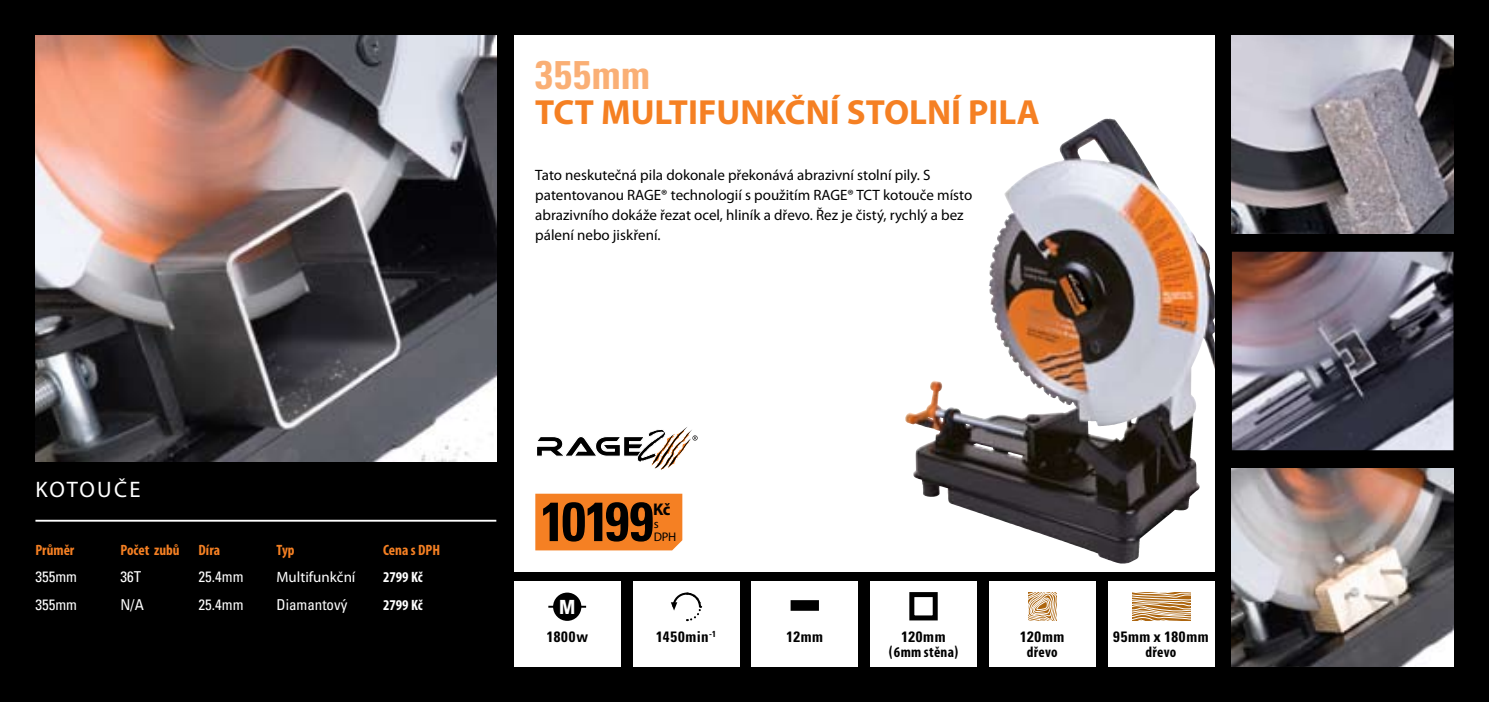
<style>
.page{position:relative;width:1489px;height:702px;background:#fff}
.page>*{position:absolute;margin:0;border:0;box-sizing:border-box;transform-origin:0 0}
.t1{font:700 condensed 55px "Univers";letter-spacing:-.04em;color:#000}
.t2{font:700 condensed 40px "Univers";letter-spacing:.025em;color:#faaf75}
.t3{font:700 35px "Myriad Pro";color:#f58023}
.t4{font:22.5px "Myriad Pro";letter-spacing:.09em;color:#fff}
.t5{font:700 condensed 19.5px "Univers";color:#fff}
.t6{font:700 17px "Myriad Pro";color:#000}
.t7{font:15px/20px "Myriad Pro";color:#010101}
.t8{font:700 condensed 15px "Univers";letter-spacing:.045em;color:#000}
.t9{font:condensed 15px "Univers";color:#fff}
.t10{font:700 condensed 15px "Myriad Pro";color:#f58023}
.t11{font:700 condensed 15px "Myriad Pro";letter-spacing:.02em;color:#000}
.t12{font:15px "Myriad Pro";color:#fff}
.t13{font:700 condensed 15px "Myriad Pro";color:#fff}
.t14{font:12.5px/12.5px "Myriad Pro";color:#000}
.s1{font-family:"Univers"}
</style>
<div class="page">
<div style="left:0;top:0;width:1488px;height:702px;background:#000"></div>
<img style="left:35px;top:35px;width:461px;height:426px">
<svg style="left:514px;top:35px;width:700px;height:537px;background:#e1dddc"></svg>
<img style="left:1231px;top:35px;width:222px;height:199px">
<img style="left:1231px;top:468px;width:222px;height:198px">
<img style="left:1231px;top:252px;width:222px;height:198px">
<img style="left:1063px;top:119px;width:46px;height:24px">
<div style="left:514px;top:581px;width:106px;height:85px;background:#fff"></div>
<div style="left:554px;top:593px;width:26px;height:27px;background:#000;border-radius:50%"></div>
<div style="left:553px;top:592px;width:28px;height:29px;border:2px solid #000;border-radius:50%"></div>
<hr style="left:548px;top:605px;width:38px;height:2px;background:#000">
<div style="left:632px;top:581px;width:107px;height:85px;background:#fff"></div>
<div style="left:751px;top:581px;width:106px;height:85px;background:#fff"></div>
<div style="left:870px;top:581px;width:106px;height:85px;background:#fff"></div>
<svg style="left:670px;top:592px;width:32px;height:30px"></svg>
<div style="left:1107px;top:581px;width:107px;height:85px;background:#fff"></div>
<div style="left:989px;top:581px;width:106px;height:85px;background:#fff"></div>
<hr style="left:35px;top:519px;width:461px;height:2px;background:#fff">
<div style="left:909px;top:592px;width:28px;height:28px;border:5px solid #000"></div>
<svg style="left:1028px;top:592px;width:28px;height:28px"></svg>
<div style="left:791px;top:601px;width:26px;height:8px;background:#000"></div>
<div style="left:790px;top:600px;width:29px;height:10px;border:2px solid #000"></div>
<svg style="left:1132px;top:592px;width:57px;height:28px;background:#cea472"></svg>
<svg style="left:534px;top:416px;width:163px;height:55px;background:#d7d5d3"></svg>
<div style="left:535px;top:493px;width:147px;height:57px;background:#f58023"></div>
<h3 class="t4" style="left:35px;top:476px;width:107px">KOTOUČE</h3>
<p class="t10" style="left:35px;top:540px;width:40px">Průměr</p>
<p class="t10" style="left:120px;top:540px;width:61px">Počet zubů</p>
<p class="t10" style="left:198px;top:540px;width:23px">Díra</p>
<p class="t10" style="left:276px;top:540px;width:20px">Typ</p>
<p class="t10" style="left:383px;top:540px;width:58px">Cena s DPH</p>
<p class="t9" style="left:35px;top:567px;width:43px">355mm</p>
<p class="t9" style="left:120px;top:567px;width:22px">36T</p>
<p class="t9" style="left:198px;top:567px;width:46px">25.4mm</p>
<p class="t12" style="left:276px;top:568px;width:80px">Multifunkční</p>
<p class="t13" style="left:383px;top:568px;width:41px">2799 Kč</p>
<p class="t9" style="left:35px;top:595px;width:43px">355mm</p>
<p class="t9" style="left:120px;top:595px;width:25px">N/A</p>
<p class="t9" style="left:198px;top:595px;width:46px">25.4mm</p>
<p class="t9" style="left:276px;top:595px;width:72px">Diamantový</p>
<p class="t13" style="left:383px;top:595px;width:41px">2799 Kč</p>
<h2 class="t2" style="left:535px;top:50px;width:116px">355mm</h2>
<h3 class="t3" style="left:535px;top:89px;width:506px">TCT MULTIFUNKČNÍ STOLNÍ PILA</h3>
<p class="t7" style="left:535px;top:164px;width:438px">Tato neskutečná pila dokonale překonává abrazivní stolní pily. S patentovanou RAGE® technologií s použitím RAGE® TCT kotouče místo abrazivního dokáže řezat ocel, hliník a dřevo. Řez je čistý, rychlý a bez pálení nebo jiskření.</p>
<h1 class="t1" style="left:540px;top:487px;width:115px">10199</h1>
<p class="t6" style="left:653px;top:498px;width:19px">Kč</p>
<p class="t14" style="left:653px;top:517px;width:24px">s<br>DPH</p>
<p class="t5" style="left:559px;top:594px;width:18px">M</p>
<p class="t8" style="left:546px;top:627px;width:43px">1800w</p>
<p class="t8" style="left:656px;top:627px;width:62px">1450min<sup>-1</sup></p>
<p class="t8" style="left:786px;top:627px;width:38px">12mm</p>
<p class="t8" style="left:901px;top:627px;width:46px">120mm</p>
<p class="t11" style="left:888px;top:642px;width:71px"><span class="s1">(</span>6mm stěna<span class="s1">)</span></p>
<p class="t8" style="left:1020px;top:627px;width:46px">120mm</p>
<p class="t11" style="left:1026px;top:642px;width:32px">dřevo</p>
<p class="t8" style="left:1113px;top:627px;width:97px">95mm x 180mm</p>
<p class="t11" style="left:1145px;top:642px;width:32px">dřevo</p>
</div>
